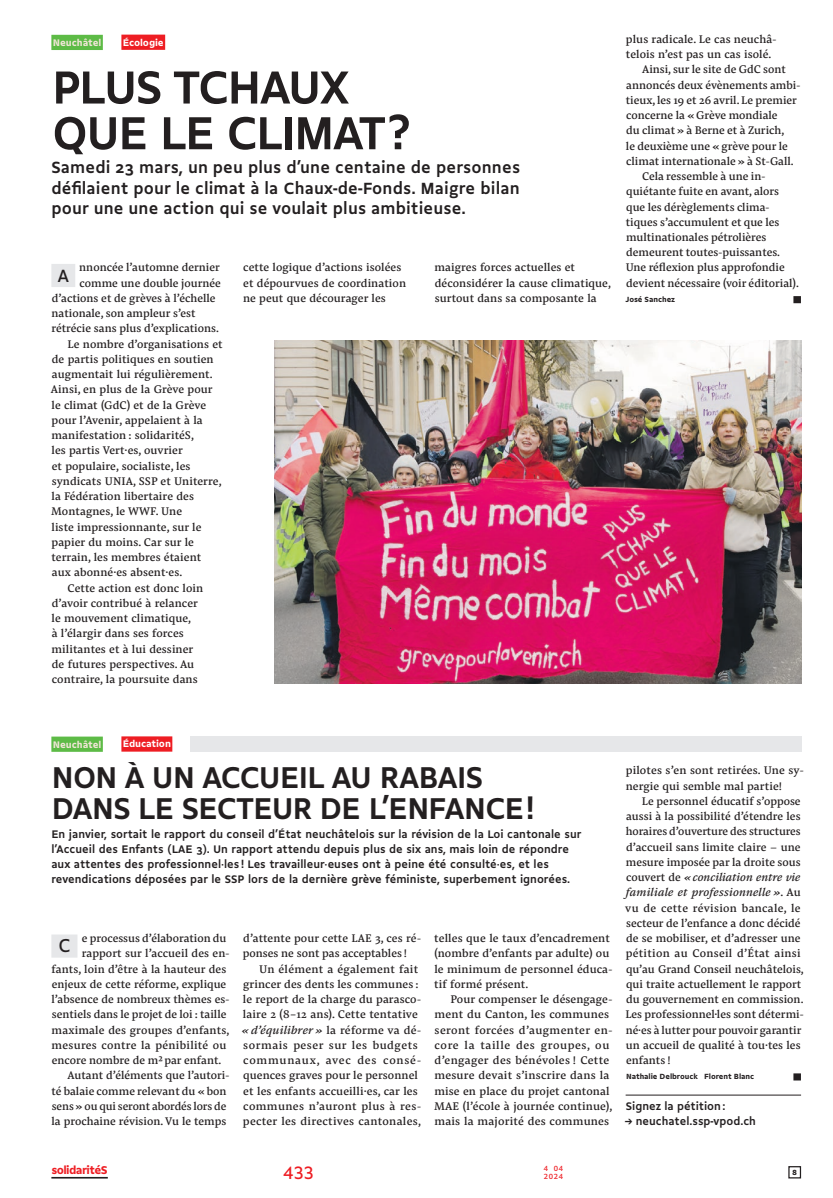
<style>
.page{position:relative;width:833px;height:1198px;background:#fff}
.page>*{position:absolute;margin:0;border:0;box-sizing:border-box;transform-origin:0 0}
.Titre_40{font:700 50px/45.8px "Gemeli";letter-spacing:-.05em;color:#231f20}
.Titre_27{font:700 32.5px/30.5px "Gemeli";letter-spacing:-.04em;color:#231f20}
.Texte_100_lettrine{font:20.12px "Gemeli";color:#231f20}
.t1{font:19.38px "Gemeli";color:#ee1d23}
.Texte_drap_100_lettrine{font:19.12px "Gemeli";color:#231f20}
.Chapeau{font:700 17.5px/20.2px "Gemeli";letter-spacing:.005em;color:#231f20;text-align:justify}
.Chapeau_petit{font:700 11.88px/15.2px "Gemeli";color:#231f20}
.Infos_bold_1L___filet{font:700 11.88px "Gemeli";color:#231f20}
.t2{font:700 11.88px "Gemeli Micro";letter-spacing:-.05em;color:#ee1d23}
.Texte_drapeau_110{font:11.5px/15.2px "Pensum Pro";letter-spacing:.005em;color:#231f20}
.Texte_110{font:11.5px/15.2px "Pensum Pro";letter-spacing:.01em;color:#231f20}
.Texte_100{font:11.5px/15.2px "Pensum Pro";color:#231f20}
.Texte_drapeau_90{font:11.5px/15.2px "Pensum Pro";color:#231f20}
.Texte_100_lettrine-2{font:11.5px "Pensum Pro";color:#231f20}
.Texte_drap_100_lettrine-2{font:11.5px "Pensum Pro";color:#231f20}
.Texte_100_lettrine-3{font:11.5px "Pensum Pro";letter-spacing:.025em;color:#231f20}
.Rubrique{font:700 10px "Gemeli Micro";letter-spacing:-.01em;color:#f2e6d8}
.Rubrique-2{font:700 10px "Gemeli Micro";letter-spacing:-.01em;color:#fff}
.Signature_auteur_seul{font:700 7.75px "Gemeli Micro";letter-spacing:-.01em;color:#231f20}
.t3{font:7.75px/7.5px "Gemeli Micro";letter-spacing:.09em;color:#ee1d23}
.s1{font-style:italic}
</style>
<div class="page">
<div style="left:788px;top:1166px;width:13px;height:12px;border:1px solid #231f20"></div>
<hr style="left:51px;top:1177px;width:57px;height:1px;background:#231f20">
<div style="left:51px;top:264px;width:24px;height:23px;background:#e6e7e9"></div>
<div style="left:793px;top:296px;width:8px;height:7px;background:#231f20"></div>
<div style="left:51px;top:934px;width:26px;height:23px;background:#e6e7e9"></div>
<div style="left:793px;top:1073px;width:8px;height:7px;background:#231f20"></div>
<hr style="left:625px;top:1094px;width:176px;height:1px;background:#231f20">
<div style="left:51px;top:35px;width:52px;height:15px;background:#5dbb46"></div>
<div style="left:121px;top:35px;width:44px;height:15px;background:#ee1d23"></div>
<div style="left:51px;top:736px;width:52px;height:16px;background:#5dbb46"></div>
<div style="left:121px;top:736px;width:51px;height:15px;background:#ee1d23"></div>
<div style="left:190px;top:736px;width:611px;height:15px;background:#e6e7e9"></div>
<img style="left:275px;top:340px;width:526px;height:343px">
<p class="Rubrique" style="left:53px;top:35px;width:50px">Neuchâtel</p>
<p class="Rubrique-2" style="left:123px;top:35px;width:43px">Écologie</p>
<p class="Titre_40" style="left:52px;top:61px;width:360px">PLUS TCHAUX<br>QUE LE CLIMAT ?</p>
<p class="Chapeau" style="left:51px;top:156px;width:470px">Samedi 23 mars, un peu plus d’une centaine de personnes défilaient pour le climat à la Chaux-de-Fonds. Maigre bilan pour une une action qui se voulait plus ambitieuse.</p>
<p class="Texte_drap_100_lettrine-2" style="left:79px;top:259px;width:142px">nnoncée l’automne dernier</p>
<p class="Texte_drap_100_lettrine-2" style="left:79px;top:275px;width:143px">comme une double journée</p>
<p class="Texte_drap_100_lettrine-2" style="left:52px;top:290px;width:165px">d’actions et de grèves à l’échelle</p>
<p class="Texte_drap_100_lettrine-2" style="left:52px;top:305px;width:146px">nationale, son ampleur s’est</p>
<p class="Texte_drap_100_lettrine-2" style="left:52px;top:320px;width:169px">rétrécie sans plus d’explications.</p>
<p class="Texte_drapeau_110" style="left:51px;top:336px;width:173px;text-indent:17px">Le nombre d’organisations et de partis politiques en soutien augmentait lui régulièrement.<br>Ainsi, en plus de la Grève pour le climat (GdC) et de la Grève pour l’Avenir, appelaient à la manifestation : solidaritéS,<br>les partis Vert·es, ouvrier<br>et populaire, socialiste, les syndicats UNIA, SSP et Uniterre, la Fédération libertaire des<br>Montagnes, le WWF. Une<br>liste impressionnante, sur le papier du moins. Car sur le terrain, les membres étaient aux abonné·es absent·es.</p>
<p class="Texte_drapeau_110" style="left:51px;top:580px;width:153px;text-indent:16px">Cette action est donc loin d’avoir contribué à relancer le mouvement climatique,<br>à l’élargir dans ses forces militantes et à lui dessiner de futures perspectives. Au contraire, la poursuite dans</p>
<p class="Texte_drap_100_lettrine" style="left:58px;top:262px;width:13px">A</p>
<p class="Texte_drapeau_110" style="left:243px;top:260px;width:165px">cette logique d’actions isolées et dépourvues de coordination ne peut que décourager les</p>
<p class="Texte_drapeau_110" style="left:434px;top:260px;width:178px">maigres forces actuelles et déconsidérer la cause climatique, surtout dans sa composante la</p>
<p class="Texte_drapeau_110" style="left:626px;top:31px;width:152px">plus radicale. Le cas neuchâ&shy;telois n’est pas un cas isolé.</p>
<p class="Texte_drapeau_90" style="left:626px;top:62px;width:176px;text-indent:16px">Ainsi, sur le site de GdC sont annoncés deux évènements ambi&shy;tieux, les 19 et 26 avril. Le premier concerne la « Grève mondiale<br>du climat » à Berne et à Zurich,<br>le deuxième une « grève pour le climat internationale » à St-Gall.</p>
<p class="Texte_drapeau_90" style="left:625px;top:168px;width:175px;text-indent:16px">Cela ressemble à une in&shy;quiétante fuite en avant, alors que les dérèglements clima&shy;tiques s’accumulent et que les multinationales pétrolières demeurent toutes-puissantes.<br>Une réflexion plus approfondie devient nécessaire (voir éditorial).</p>
<p class="Signature_auteur_seul" style="left:625px;top:294px;width:51px">José Sanchez</p>
<p class="Rubrique" style="left:53px;top:737px;width:50px">Neuchâtel</p>
<p class="Rubrique-2" style="left:123px;top:737px;width:50px">Éducation</p>
<p class="Titre_27" style="left:52px;top:760px;width:484px">NON À UN ACCUEIL AU RABAIS<br>DANS LE SECTEUR DE L’ENFANCE !</p>
<p class="Chapeau_petit" style="left:51px;top:825px;width:531px">En janvier, sortait le rapport du conseil d’État neuchâtelois sur la révision de la Loi cantonale sur l’Accueil des Enfants (LAE 3). Un rapport attendu depuis plus de six ans, mais loin de répondre aux attentes des professionnel·les ! Les travailleur·euses ont à peine été consulté·es, et les revendications déposées par le SSP lors de la dernière grève féministe, superbement ignorées.</p>
<p class="Texte_100_lettrine" style="left:58px;top:931px;width:14px">C</p>
<p class="Texte_100_lettrine-2" style="left:82px;top:930px;width:146px">e processus d’élaboration du</p>
<p class="Texte_100_lettrine-2" style="left:82px;top:945px;width:150px">rapport sur l’accueil des en-</p>
<p class="Texte_100_lettrine-2" style="left:51px;top:960px;width:176px">fants, loin d’être à la hauteur des</p>
<p class="Texte_100_lettrine-2" style="left:52px;top:976px;width:176px">enjeux de cette réforme, explique</p>
<p class="Texte_100_lettrine-2" style="left:51px;top:991px;width:180px">l’absence de nombreux thèmes es-</p>
<p class="Texte_100_lettrine-2" style="left:52px;top:1006px;width:176px">sentiels dans le projet de loi : taille</p>
<p class="Texte_100_lettrine-2" style="left:52px;top:1021px;width:179px">maximale des groupes d’enfants,</p>
<p class="Texte_100_lettrine-3" style="left:52px;top:1036px;width:176px">mesures contre la pénibilité ou</p>
<p class="Texte_100_lettrine-2" style="left:52px;top:1052px;width:171px">encore nombre de m2par enfant.</p>
<p class="Texte_100" style="left:51px;top:1067px;width:180px;text-indent:16px">Autant d’éléments que l’autori&shy;té balaie comme relevant du « bon sens » ou qui seront abordés lors de la prochaine révision. Vu le temps</p>
<p class="Texte_100" style="left:243px;top:930px;width:180px">d’attente pour cette LAE 3, ces ré&shy;ponses ne sont pas acceptables !</p>
<p class="Texte_110" style="left:242px;top:961px;width:181px;text-indent:17px">Un élément a également fait grincer des dents les communes : le report de la charge du parasco&shy;laire 2 (8-12 ans). Cette tentative <span class="s1">« d’équilibrer »</span> la réforme va dé&shy;sormais peser sur les budgets communaux, avec des consé&shy;quences graves pour le personnel et les enfants accueilli·es, car les communes n’auront plus à res&shy;pecter les directives cantonales,</p>
<p class="Texte_110" style="left:434px;top:930px;width:180px">telles que le taux d’encadrement (nombre d’enfants par adulte) ou le minimum de personnel éduca&shy;tif formé présent.</p>
<p class="Texte_110" style="left:434px;top:991px;width:180px;text-indent:16px">Pour compenser le désengage&shy;ment du Canton, les communes seront forcées d’augmenter en&shy;core la taille des groupes, ou d’engager des bénévoles ! Cette mesure devait s’inscrire dans la mise en place du projet cantonal<br>MAE (l’école à journée continue), mais la majorité des communes</p>
<p class="Texte_110" style="left:626px;top:763px;width:180px">pilotes s’en sont retirées. Une sy&shy;nergie qui semble mal partie!</p>
<p class="Texte_100" style="left:625px;top:793px;width:180px;text-indent:17px">Le personnel éducatif s’oppose aussi à la possibilité d’étendre les horaires d’ouverture des structures d’accueil sans limite claire – une mesure imposée par la droite sous couvert de <span class="s1">« conciliation entre vie familiale et professionnelle »</span>. Au vu de cette révision bancale, le secteur de l’enfance a donc décidé de se mobiliser, et d’adresser une pétition au Conseil d’État ainsi qu’au Grand Conseil neuchâtelois, qui traite actuellement le rapport du gouvernement en commission.<br>Les professionnel·les sont détermi&shy;né·es à lutter pour pouvoir garantir un accueil de qualité à tou·tes les enfants !</p>
<p class="Signature_auteur_seul" style="left:626px;top:1071px;width:130px">Nathalie Delbrouck Florent Blanc</p>
<p class="Infos_bold_1L___filet" style="left:626px;top:1097px;width:101px">Signez la pétition :</p>
<p class="Infos_bold_1L___filet" style="left:625px;top:1112px;width:133px">→ neuchatel.ssp-vpod.ch</p>
<p class="t2" style="left:51px;top:1161px;width:58px">solidaritéS</p>
<h3 class="t1" style="left:284px;top:1158px;width:32px">433</h3>
<p class="Signature_auteur_seul" style="left:792px;top:1167px;width:6px">8</p>
<p class="t3" style="left:544px;top:1164px;width:21px">4 04<br>2024</p>
</div>
